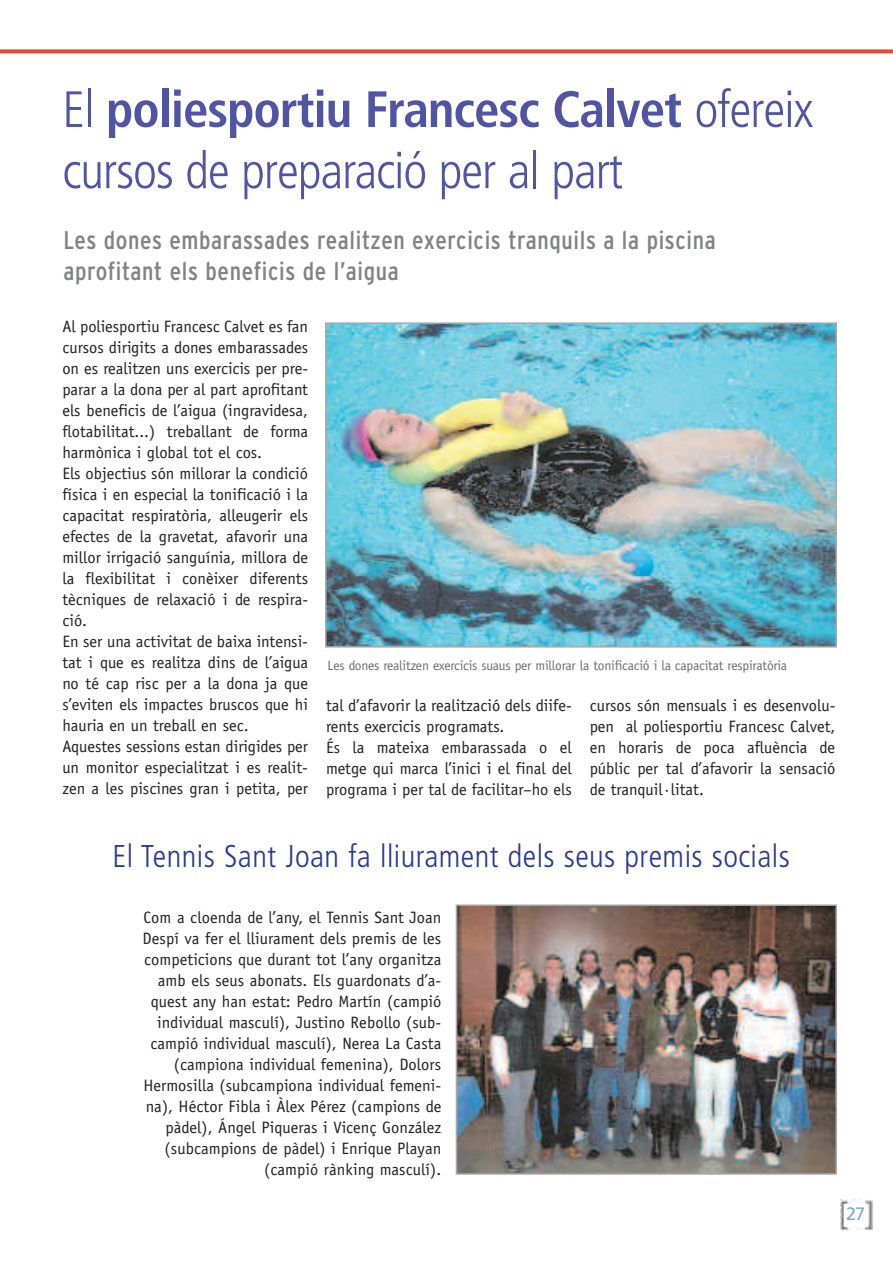
<style>
.page{position:relative;width:893px;height:1263px;background:#fff}
.page>*{position:absolute;margin:0;border:0;box-sizing:border-box;transform-origin:0 0}
.t1{font:300 condensed 51px/61.2px "Frutiger";letter-spacing:-.02em;color:#4f54a4}
.t2{font:300 condensed 31.5px "Frutiger";letter-spacing:.015em;color:#293795}
.t3{font:condensed 25.5px/30.6px "Interstate";letter-spacing:.025em;color:#808285}
.t4{font:18px "Frutiger";color:#7ca7d8}
.t5{font:16.5px/21px "Officina Sans";color:#231f20}
.t6{font:13.5px "Officina Sans";letter-spacing:-.015em;color:#6c6d70}
.s1{font-weight:700}
</style>
<div class="page">
<svg style="left:0;top:49px;width:893px;height:4px;background:#e85a4e"></svg>
<img style="left:841px;top:1200px;width:32px;height:31px">
<div style="left:844px;top:1204px;width:23px;height:23px;background:#fff"></div>
<img style="left:328px;top:325px;width:506px;height:320px">
<div style="left:325px;top:322px;width:512px;height:326px;border:2px solid #a8a9ad"></div>
<img style="left:459px;top:907px;width:375px;height:265px">
<div style="left:456px;top:904px;width:381px;height:271px;border:2px solid #a8a9ad"></div>
<h1 class="t1" style="left:62px;top:83px;width:752px">El <span class="s1">poliesportiu Francesc Calvet</span> ofereix cursos de preparació per al part</h1>
<h3 class="t3" style="left:63px;top:225px;width:654px">Les dones embarassades realitzen exercicis tranquils a la piscina aprofitant els beneficis de l’aigua</h3>
<p class="t5" style="left:62px;top:317px;width:247px">Al poliesportiu Francesc Calvet es fan cursos dirigits a dones embarassades on es realitzen uns exercicis per pre&shy;parar a la dona per al part aprofitant els beneficis de l’aigua (ingravidesa, flotabilitat...) treballant de forma harmònica i global tot el cos.<br>Els objectius són millorar la condició física i en especial la tonificació i la capacitat respiratòria, alleugerir els efectes de la gravetat, afavorir una millor irrigació sanguínia, millora de la flexibilitat i conèixer diferents tècniques de relaxació i de respira&shy;ció.<br>En ser una activitat de baixa intensi&shy;tat i que es realitza dins de l’aigua no té cap risc per a la dona ja que s’eviten els impactes bruscos que hi hauria en un treball en sec.<br>Aquestes sessions estan dirigides per un monitor especialitzat i es realit&shy;zen a les piscines gran i petita, per</p>
<p class="t6" style="left:328px;top:660px;width:461px">Les dones realitzen exercicis suaus per millorar la tonificació i la capacitat respiratòria</p>
<p class="t5" style="left:326px;top:696px;width:247px">tal d’afavorir la realització dels diife&shy;rents exercicis programats.<br>És la mateixa embarassada o el metge qui marca l’inici i el final del programa i per tal de facilitar–ho els</p>
<p class="t5" style="left:590px;top:696px;width:247px;text-align:justify">cursos són mensuals i es desenvolu&shy;pen al poliesportiu Francesc Calvet, en horaris de poca afluència de públic per tal d’afavorir la sensació de tranquil·litat.</p>
<h2 class="t2" style="left:113px;top:844px;width:679px">El Tennis Sant Joan fa lliurament dels seus premis socials</h2>
<p class="t5" style="left:143px;top:908px;width:300px;text-align:right">Com a cloenda de l’any, el Tennis Sant Joan Despí va fer el lliurament dels premis de les competicions que durant tot l’any organitza amb els seus abonats. Els guardonats d’a&shy;quest any han estat: Pedro Martín (campió individual masculí), Justino Rebollo (sub&shy;campió individual masculí), Nerea La Casta (campiona individual femenina), Dolors Hermosilla (subcampiona individual femeni&shy;na), Héctor Fibla i Àlex Pérez (campions de pàdel), Ángel Piqueras i Vicenç González (subcampions de pàdel) i Enrique Playan (campió rànking masculí).</p>
<p class="t4" style="left:846px;top:1207px;width:21px">27</p>
</div>
